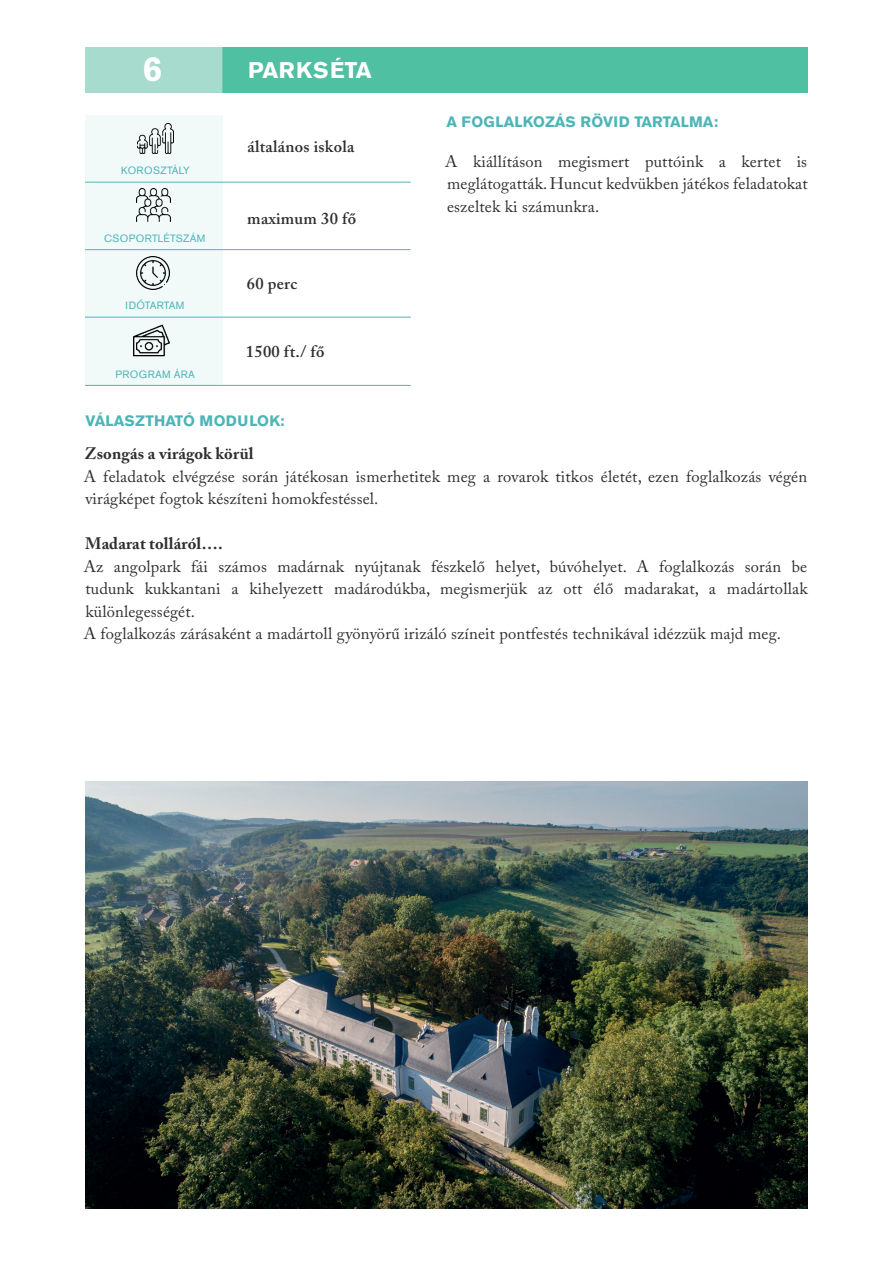
<style>
.page{position:relative;width:893px;height:1263px;background:#fff}
.page>*{position:absolute;margin:0;border:0;box-sizing:border-box;transform-origin:0 0}
.t1{font:700 34.5px "Akzidenz Grotesk Pro";color:#fff}
.t2{font:700 22.5px "Akzidenz Grotesk Pro";letter-spacing:.02em;color:#fff}
.t3{font:16.5px/22.5px "Adobe Caslon Pro";letter-spacing:.01em;color:#2e2f31}
.t4{font:600 16.5px "Adobe Caslon Pro";letter-spacing:.02em;color:#2e2f31}
.t5{font:700 16.5px "Adobe Caslon Pro";letter-spacing:.01em;color:#2e2f31}
.t6{font:700 15px "Akzidenz Grotesk Pro";letter-spacing:.01em;color:#4eb5b7}
.t7{font:10.5px "Akzidenz Grotesk Pro";letter-spacing:.02em;color:#4eb5b7}
</style>
<div class="page">
<img style="left:85px;top:782px;width:723px;height:427px">
<div style="left:85px;top:115px;width:137px;height:270px;background:#f1f9f9"></div>
<div style="left:222px;top:47px;width:586px;height:45px;background:#4fc0a1"></div>
<div style="left:85px;top:47px;width:137px;height:45px;background:#a6dbce"></div>
<img style="left:138px;top:123px;width:36px;height:31px">
<img style="left:137px;top:189px;width:33px;height:33px">
<img style="left:136px;top:256px;width:33px;height:33px">
<img style="left:134px;top:324px;width:35px;height:33px">
<hr style="left:85px;top:182px;width:326px;height:1px;background:#4eb5b7">
<hr style="left:85px;top:249px;width:326px;height:1px;background:#4eb5b7">
<hr style="left:85px;top:317px;width:326px;height:1px;background:#4eb5b7">
<hr style="left:85px;top:385px;width:326px;height:1px;background:#4eb5b7">
<h1 class="t1" style="left:143px;top:47px;width:21px">6</h1>
<h2 class="t2" style="left:248px;top:55px;width:125px">PARKSÉTA</h2>
<p class="t7" style="left:121px;top:163px;width:70px">KOROSZTÁLY</p>
<p class="t7" style="left:104px;top:231px;width:103px">CSOPORTLÉTSZÁM</p>
<p class="t7" style="left:126px;top:298px;width:60px">IDŐTARTAM</p>
<p class="t7" style="left:115px;top:368px;width:81px">PROGRAM ÁRA</p>
<p class="t4" style="left:247px;top:137px;width:108px">általános iskola</p>
<p class="t4" style="left:247px;top:209px;width:110px">maximum 30 fő</p>
<p class="t4" style="left:247px;top:273px;width:52px">60 perc</p>
<p class="t4" style="left:246px;top:342px;width:80px">1500 ft./ fő</p>
<p class="t6" style="left:446px;top:112px;width:273px">A FOGLALKOZÁS RÖVID TARTALMA:</p>
<p class="t3" style="left:445px;top:150px;width:364px;text-align:justify">A kiállításon megismert puttóink a kertet is meglátogatták. Huncut kedvükben játékos feladatokat eszeltek ki számunkra.</p>
<p class="t6" style="left:85px;top:411px;width:200px">VÁLASZTHATÓ MODULOK:</p>
<p class="t5" style="left:85px;top:444px;width:170px">Zsongás a virágok körül</p>
<p class="t3" style="left:84px;top:465px;width:725px">A feladatok elvégzése során játékosan ismerhetitek meg a rovarok titkos életét, ezen foglalkozás végén virágképet fogtok készíteni homokfestéssel.</p>
<p class="t5" style="left:85px;top:534px;width:139px">Madarat tolláról….</p>
<p class="t3" style="left:84px;top:555px;width:725px">Az angolpark fái számos madárnak nyújtanak fészkelő helyet, búvóhelyet. A foglalkozás során be tudunk kukkantani a kihelyezett madárodúkba, megismerjük az ott élő madarakat, a madártollak különlegességét.<br>A foglalkozás zárásaként a madártoll gyönyörű irizáló színeit pontfestés technikával idézzük majd meg.</p>
</div>
